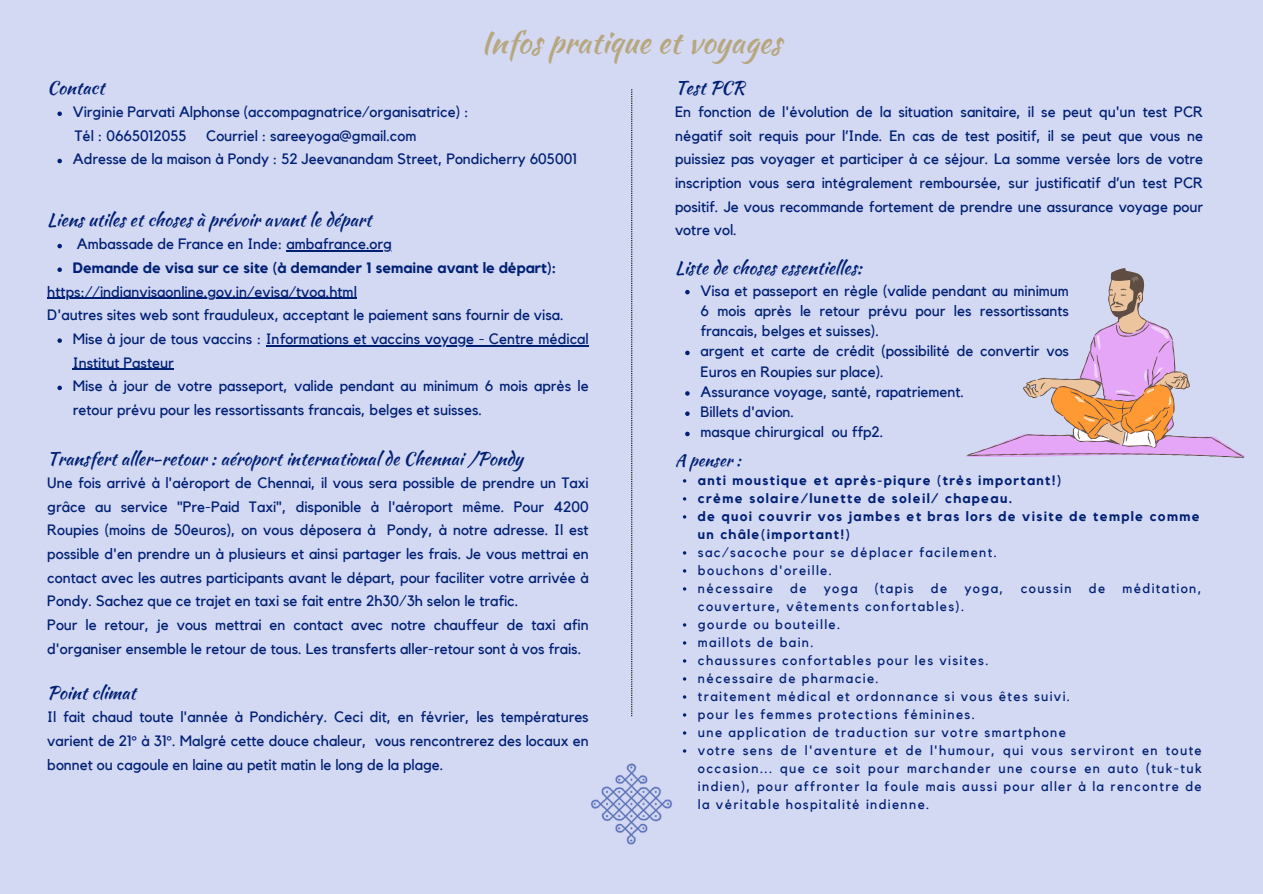
<style>
.page{position:relative;width:1263px;height:894px;background:#fff}
.page>*{position:absolute;margin:0;border:0;box-sizing:border-box;transform-origin:0 0}
.t1{font:30.6px "Kaushan Script";color:#b7a77f}
.t2{font:18px "Kaushan Script";color:#002074}
.t3{font:16.5px "Kaushan Script";color:#002074}
.t4{font:15px/23.5px "Kollektif";color:#002074;text-align:justify}
.t5{font:700 15px "Kollektif";color:#002074}
.t6{font:13.5px/18px "Kollektif";letter-spacing:.1em;color:#002074;text-align:justify}
.t7{font:700 13.5px/18px "Kollektif";letter-spacing:.1em;color:#002074}
</style>
<div class="page">
<div style="left:0;top:0;width:1263px;height:893px;background:#d3d8f3"></div>
<img style="left:591px;top:763px;width:81px;height:82px">
<svg style="left:685px;top:290px;width:5px;height:4px"></svg>
<svg style="left:685px;top:350px;width:5px;height:5px"></svg>
<svg style="left:685px;top:391px;width:5px;height:4px"></svg>
<svg style="left:685px;top:411px;width:5px;height:5px"></svg>
<svg style="left:685px;top:431px;width:5px;height:5px"></svg>
<svg style="left:631px;top:89px;width:1px;height:627px"></svg>
<svg style="left:57px;top:111px;width:5px;height:5px"></svg>
<svg style="left:57px;top:159px;width:5px;height:4px"></svg>
<svg style="left:57px;top:244px;width:5px;height:4px"></svg>
<hr style="left:286px;top:250px;width:106px;height:2px;background:#002074">
<svg style="left:57px;top:267px;width:5px;height:5px"></svg>
<svg style="left:57px;top:338px;width:5px;height:5px"></svg>
<hr style="left:266px;top:345px;width:323px;height:1px;background:#002074">
<hr style="left:73px;top:368px;width:101px;height:2px;background:#002074">
<svg style="left:57px;top:385px;width:5px;height:5px"></svg>
<hr style="left:47px;top:298px;width:310px;height:1px;background:#002074">
<svg style="left:965px;top:275px;width:281px;height:182px"></svg>
<p class="t1" style="left:481px;top:20px;width:302px">Infos pratique et voyages</p>
<p class="t2" style="left:47px;top:74px;width:59px">Contact</p>
<p class="t4" style="left:75px;top:124px;width:113px">Tél : 0665012055</p>
<p class="t4" style="left:206px;top:124px;width:212px">Courriel : sareeyoga@gmail.com</p>
<p class="t4" style="left:73px;top:101px;width:397px">Virginie Parvati Alphonse (accompagnatrice/organisatrice) :</p>
<p class="t4" style="left:73px;top:148px;width:506px">Adresse de la maison à Pondy : 52 Jeevanandam Street, Pondicherry 605001</p>
<p class="t2" style="left:47px;top:206px;width:326px">Liens utiles et choses à prévoir avant le départ</p>
<p class="t4" style="left:77px;top:233px;width:317px">Ambassade de France en Inde: ambafrance.org</p>
<p class="t5" style="left:73px;top:261px;width:485px">Demande de visa sur ce site (à demander 1 semaine avant le départ):</p>
<p class="t4" style="left:47px;top:280px;width:311px">https://indianvisaonline.gov.in/evisa/tvoa.html</p>
<p class="t4" style="left:47px;top:304px;width:518px">D'autres sites web sont frauduleux, acceptant le paiement sans fournir de visa.</p>
<p class="t4" style="left:73px;top:327px;width:517px">Mise à jour de tous vaccins : Informations et vaccins voyage - Centre médical<br>Institut Pasteur</p>
<p class="t4" style="left:73px;top:375px;width:517px">Mise à jour de votre passeport, valide pendant au minimum 6 mois après le retour prévu pour les ressortissants francais, belges et suisses.</p>
<p class="t2" style="left:47px;top:445px;width:477px">Transfert aller-retour : aéroport international de Chennai /Pondy</p>
<p class="t4" style="left:47px;top:471px;width:543px">Une fois arrivé à l'aéroport de Chennai, il vous sera possible de prendre un Taxi grâce au service "Pre-Paid Taxi", disponible à l'aéroport même. Pour 4200<br>Roupies (moins de 50euros), on vous déposera à Pondy, à notre adresse. Il est possible d'en prendre un à plusieurs et ainsi partager les frais. Je vous mettrai en contact avec les autres participants avant le départ, pour faciliter votre arrivée à Pondy. Sachez que ce trajet en taxi se fait entre 2h30/3h selon le trafic.</p>
<p class="t4" style="left:47px;top:613px;width:543px">Pour le retour, je vous mettrai en contact avec notre chauffeur de taxi afin d'organiser ensemble le retour de tous. Les transferts aller-retour sont à vos frais.</p>
<p class="t2" style="left:47px;top:679px;width:90px">Point climat</p>
<p class="t4" style="left:47px;top:705px;width:543px">Il fait chaud toute l'année à Pondichéry. Ceci dit, en février, les températures varient de 21° à 31°. Malgré cette douce chaleur, vous rencontrerez des locaux en bonnet ou cagoule en laine au petit matin le long de la plage.</p>
<p class="t2" style="left:675px;top:74px;width:71px">Test PCR</p>
<p class="t4" style="left:675px;top:101px;width:530px">En fonction de l'évolution de la situation sanitaire, il se peut qu'un test PCR négatif soit requis pour l’Inde. En cas de test positif, il se peut que vous ne puissiez pas voyager et participer à ce séjour. La somme versée lors de votre inscription vous sera intégralement remboursée, sur justificatif d’un test PCR positif. Je vous recommande fortement de prendre une assurance voyage pour votre vol.</p>
<p class="t2" style="left:675px;top:254px;width:188px">Liste de choses essentielles:</p>
<p class="t4" style="left:700px;top:281px;width:370px;line-height:20.2px">Visa et passeport en règle (valide pendant au minimum 6 mois après le retour prévu pour les ressortissants francais, belges et suisses).</p>
<p class="t4" style="left:700px;top:341px;width:370px;line-height:20.2px">argent et carte de crédit (possibilité de convertir vos<br>Euros en Roupies sur place).</p>
<p class="t4" style="left:700px;top:380px;width:265px">Assurance voyage, santé, rapatriement.</p>
<p class="t4" style="left:700px;top:400px;width:95px">Billets d'avion.</p>
<p class="t4" style="left:700px;top:421px;width:184px">masque chirurgical ou ffp2.</p>
<p class="t3" style="left:675px;top:447px;width:67px">A penser :</p>
<p class="t7" style="left:698px;top:471px;width:365px">anti moustique et après-piqure (très important!)</p>
<p class="t7" style="left:698px;top:489px;width:316px">crème solaire/lunette de soleil/ chapeau.</p>
<p class="t7" style="left:698px;top:507px;width:503px">de quoi couvrir vos jambes et bras lors de visite de temple comme un châle(important!)</p>
<p class="t6" style="left:698px;top:543px;width:300px">sac/sacoche pour se déplacer facilement.</p>
<p class="t6" style="left:698px;top:561px;width:135px">bouchons d'oreille.</p>
<p class="t6" style="left:698px;top:579px;width:77px">nécessaire</p>
<p class="t6" style="left:790px;top:579px;width:18px">de</p>
<p class="t6" style="left:824px;top:579px;width:35px">yoga</p>
<p class="t6" style="left:875px;top:579px;width:40px">(tapis</p>
<p class="t6" style="left:931px;top:579px;width:18px">de</p>
<p class="t6" style="left:964px;top:579px;width:41px">yoga,</p>
<p class="t6" style="left:1021px;top:579px;width:52px">coussin</p>
<p class="t6" style="left:1089px;top:579px;width:18px">de</p>
<p class="t6" style="left:1122px;top:579px;width:81px">méditation,</p>
<p class="t6" style="left:698px;top:597px;width:268px">couverture, vêtements confortables).</p>
<p class="t6" style="left:698px;top:615px;width:144px">gourde ou bouteille.</p>
<p class="t6" style="left:698px;top:633px;width:117px">maillots de bain.</p>
<p class="t6" style="left:698px;top:651px;width:292px">chaussures confortables pour les visites.</p>
<p class="t6" style="left:698px;top:669px;width:182px">nécessaire de pharmacie.</p>
<p class="t6" style="left:698px;top:687px;width:374px">traitement médical et ordonnance si vous êtes suivi.</p>
<p class="t6" style="left:698px;top:705px;width:278px">pour les femmes protections féminines.</p>
<p class="t6" style="left:698px;top:723px;width:370px">une application de traduction sur votre smartphone</p>
<p class="t6" style="left:698px;top:741px;width:505px">votre sens de l'aventure et de l'humour, qui vous serviront en toute occasion... que ce soit pour marchander une course en auto (tuk-tuk indien), pour affronter la foule mais aussi pour aller à la rencontre de la véritable hospitalité indienne.</p>
</div>
